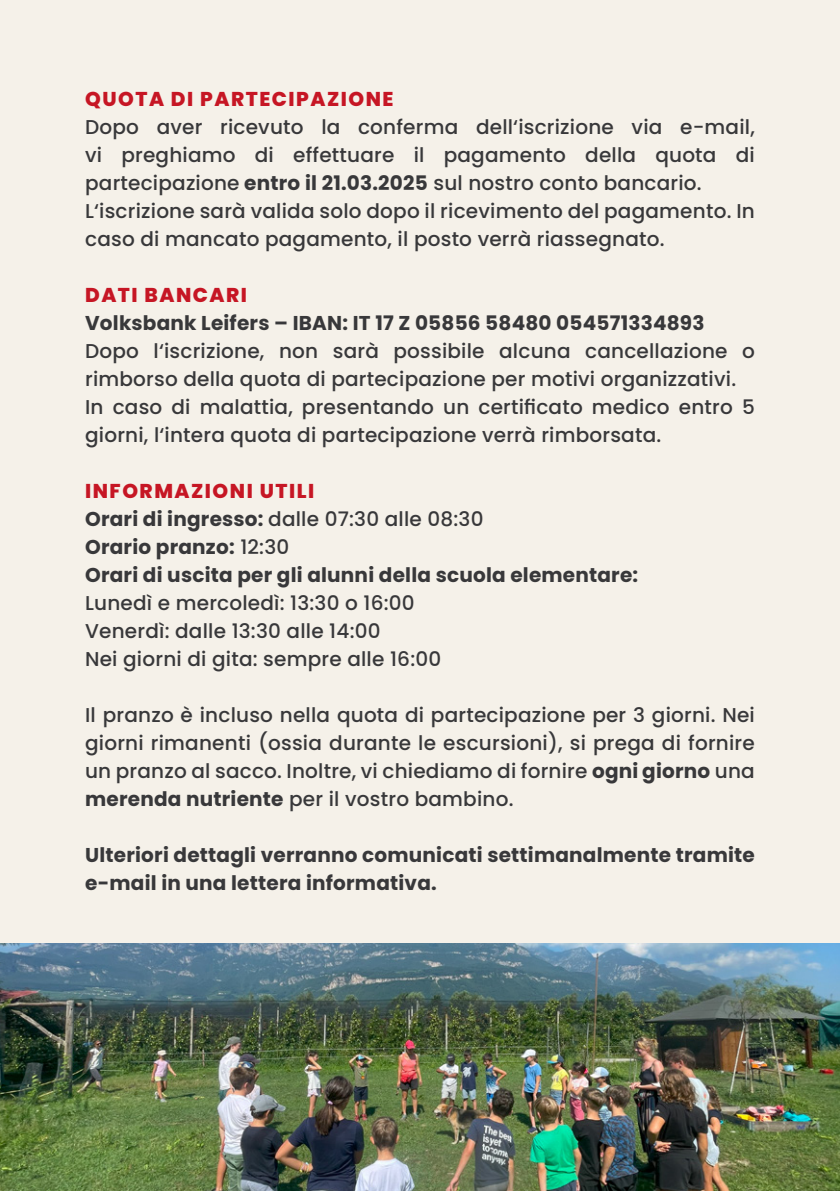
<style>
.page{position:relative;width:840px;height:1191px;background:#fff}
.page>*{position:absolute;margin:0;border:0;box-sizing:border-box;transform-origin:0 0}
.t1{font:500 20px/28px "Poppins";letter-spacing:.01em;color:#38383a}
.t2{font:700 20px/28px "Poppins";letter-spacing:.01em;color:#38383a}
.t3{font:800 20px "Poppins";letter-spacing:.075em;color:#c61624}
.s1{font-weight:700}
.s2{font-weight:800;color:#c61624}
.s3{font-weight:500}
</style>
<div class="page">
<div style="left:0;top:0;width:839px;height:1191px;background:#f5f1e9"></div>
<img style="left:0;top:943px;width:839px;height:248px">
<p class="t3" style="left:85px;top:87px;width:310px">QUOTA DI PARTECIPAZIONE</p>
<p class="t1" style="left:85px;top:113px;width:670px">Dopo aver ricevuto la conferma dell‘iscrizione via e-mail, vi preghiamo di effettuare il pagamento della quota di partecipazione <span class="s1">entro il 21.03.2025</span> sul nostro conto bancario.<br>L‘iscrizione sarà valida solo dopo il ricevimento del pagamento. In caso di mancato pagamento, il posto verrà riassegnato.</p>
<p class="t3" style="left:85px;top:283px;width:163px">DATI BANCARI</p>
<p class="t2" style="left:85px;top:309px;width:620px">Volksbank Leifers – IBAN: IT 17 Z 05856 58480 054571334893</p>
<p class="t1" style="left:85px;top:337px;width:671px">Dopo l‘iscrizione, non sarà possibile alcuna cancellazione o rimborso della quota di partecipazione per motivi organizzativi.<br>In caso di malattia, presentando un certificato medico entro 5 giorni, l‘intera quota di partecipazione verrà rimborsata.</p>
<p class="t2" style="left:85px;top:477px;width:554px"><span class="s2">INFORMAZIONI UTILI<br></span>Orari di ingresso: <span class="s3">dalle 07:30 alle 08:30<br></span>Orario pranzo: <span class="s3">12:30<br></span>Orari di uscita per gli alunni della scuola elementare:</p>
<p class="t1" style="left:85px;top:589px;width:357px">Lunedì e mercoledì: 13:30 o 16:00<br>Venerdì: dalle 13:30 alle 14:00<br>Nei giorni di gita: sempre alle 16:00</p>
<p class="t1" style="left:85px;top:701px;width:670px;text-align:justify">Il pranzo è incluso nella quota di partecipazione per 3 giorni. Nei giorni rimanenti (ossia durante le escursioni), si prega di fornire un pranzo al sacco. Inoltre, vi chiediamo di fornire <span class="s1">ogni giorno</span> una <span class="s1">merenda nutriente</span> per il vostro bambino.</p>
<p class="t2" style="left:85px;top:841px;width:670px">Ulteriori dettagli verranno comunicati settimanalmente tramite e-mail in una lettera informativa.</p>
</div>
